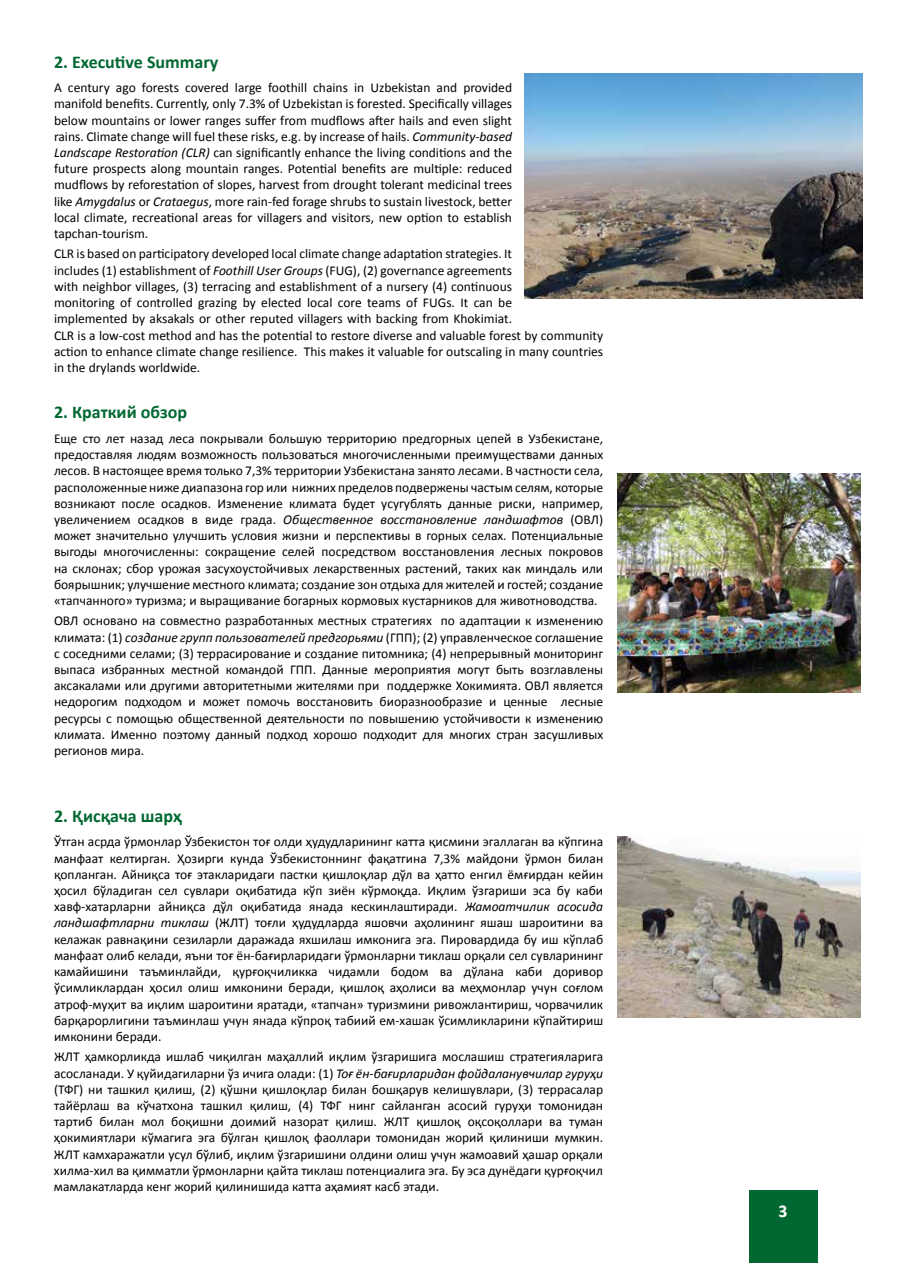
<style>
.page{position:relative;width:915px;height:1263px;background:#fff}
.page>*{position:absolute;margin:0;border:0;box-sizing:border-box;transform-origin:0 0}
.t1{font:700 18px "Calibri";color:#006830}
.t2{font:700 18px "Calibri";color:#fff}
.t3{font:13.5px/16.2px "Calibri";color:#000;text-align:justify}
.s1{font-style:italic}
</style>
<div class="page">
<div style="left:748px;top:1191px;width:68px;height:72px;background:#006830"></div>
<img style="left:617px;top:474px;width:243px;height:218px">
<img style="left:617px;top:837px;width:243px;height:180px">
<img style="left:524px;top:74px;width:338px;height:224px">
<h1 class="t1" style="left:54px;top:50px;width:166px">2. Executive Summary</h1>
<p class="t3" style="left:54px;top:80px;width:459px">A century ago forests covered large foothill chains in Uzbekistan and provided manifold benefits. Currently, only 7.3% of Uzbekistan is forested. Specifically villages below mountains or lower ranges suffer from mudflows after hails and even slight rains. Climate change will fuel these risks, e.g. by increase of hails. <span class="s1">Community-based Landscape Restoration (CLR)</span> can significantly enhance the living conditions and the future prospects along mountain ranges. Potential benefits are multiple: reduced mudflows by reforestation of slopes, harvest from drought tolerant medicinal trees like <span class="s1">Amygdalus</span> or <span class="s1">Crataegus</span>, more rain-fed forage shrubs to sustain livestock, better local climate, recreational areas for villagers and visitors, new option to establish tapchan-tourism.</p>
<p class="t3" style="left:54px;top:246px;width:550px;text-align:left">CLR is based on participatory developed local climate change adaptation strategies. It<br>includes (1) establishment of <span class="s1">Foothill User Groups</span> (FUG), (2) governance agreements<br>with neighbor villages, (3) terracing and establishment of a nursery (4) continuous<br>monitoring of controlled grazing by elected local core teams of FUGs. It can be<br>implemented by aksakals or other reputed villagers with backing from Khokimiat.<br>CLR is a low-cost method and has the potential to restore diverse and valuable forest by community action to enhance climate change resilience. This makes it valuable for outscaling in many countries in the drylands worldwide.</p>
<h1 class="t1" style="left:54px;top:401px;width:134px">2. Краткий обзор</h1>
<p class="t3" style="left:54px;top:430px;width:550px">Еще сто лет назад леса покрывали большую территорию предгорных цепей в Узбекистане, предоставляя людям возможность пользоваться многочисленными преимуществами данных лесов. В настоящее время только 7,3% территории Узбекистана занято лесами. В частности села, расположенные ниже диапазона гор или нижних пределов подверженычастым селям, которые возникают после осадков. Изменение климата будет усугублять данные риски, например, увеличением осадков в виде града. <span class="s1">Общественное восстановление ландшафтов</span> (ОВЛ) может значительно улучшить условия жизни и перспективы в горных селах. Потенциальные выгоды многочисленны: сокращение селей посредством восстановления лесных покровов на склонах; сбор урожая засухоустойчивых лекарственных растений, таких как миндаль или боярышник; улучшение местного климата; создание зон отдыха для жителей и гостей; создание «тапчанного» туризма; и выращивание богарных кормовых кустарников для животноводства.</p>
<p class="t3" style="left:54px;top:613px;width:550px">ОВЛ основано на совместно разработанных местных стратегиях по адаптации к изменению климата: (1) <span class="s1">создание групп пользователей предгорьями</span> (ГПП); (2) управленческое соглашение с соседними селами; (3) террасирование и создание питомника; (4) непрерывный мониторинг выпаса избранных местной командой ГПП. Данные мероприятия могут быть возглавлены аксакалами или другими авторитетными жителями при поддержке Хокимията. ОВЛ является недорогим подходом и может помочь восстановить биоразнообразие и ценные лесные ресурсы с помощью общественной деятельности по повышению устойчивости к изменению климата. Именно поэтому данный подход хорошо подходит для многих стран засушливых регионов мира.</p>
<h1 class="t1" style="left:54px;top:804px;width:129px">2. Қисқача шарҳ</h1>
<p class="t3" style="left:54px;top:834px;width:550px">Ўтган асрда ўрмонлар Ўзбекистон тоғ олди ҳудудларининг катта қисмини эгаллаган ва кўпгина манфаат келтирган. Ҳозирги кунда Ўзбекистоннинг фақатгина 7,3% майдони ўрмон билан қопланган. Айниқса тоғ этакларидаги пастки қишлоқлар дўл ва ҳатто енгил ёмғирдан кейин ҳосил бўладиган сел сувлари оқибатида кўп зиён кўрмоқда. Иқлим ўзгариши эса бу каби хавф-хатарларни айниқса дўл оқибатида янада кескинлаштиради. <span class="s1">Жамоатчилик асосида ландшафтларни тиклаш</span> (ЖЛТ) тоғли ҳудудларда яшовчи аҳолининг яшаш шароитини ва келажак равнақини сезиларли даражада яхшилаш имконига эга. Пировардида бу иш кўплаб манфаат олиб келади, яъни тоғ ён-бағирларидаги ўрмонларни тиклаш орқали сел сувларининг камайишини таъминлайди, қурғоқчиликка чидамли бодом ва дўлана каби доривор ўсимликлардан ҳосил олиш имконини беради, қишлоқ аҳолиси ва меҳмонлар учун соғлом атроф-муҳит ва иқлим шароитини яратади, «тапчан» туризмини ривожлантириш, чорвачилик барқарорлигини таъминлаш учун янада кўпроқ табиий ем-хашак ўсимликларини кўпайтириш имконини беради.</p>
<p class="t3" style="left:54px;top:1049px;width:550px">ЖЛТ ҳамкорликда ишлаб чиқилган маҳаллий иқлим ўзгаришига мослашиш стратегияларига асосланади. У қуйидагиларни ўз ичига олади: (1) <span class="s1">Тоғ ён-бағирларидан фойдаланувчилар гуруҳи </span>(ТФГ) ни ташкил қилиш, (2) қўшни қишлоқлар билан бошқарув келишувлари, (3) террасалар тайёрлаш ва кўчатхона ташкил қилиш, (4) ТФГ нинг сайланган асосий гуруҳи томонидан тартиб билан мол боқишни доимий назорат қилиш. ЖЛТ қишлоқ оқсоқоллари ва туман ҳокимиятлари кўмагига эга бўлган қишлоқ фаоллари томонидан жорий қилиниши мумкин.<br>ЖЛТ камхаражатли усул бўлиб, иқлим ўзгаришини олдини олиш учун жамоавий ҳашар орқали хилма-хил ва қимматли ўрмонларни қайта тиклаш потенциалига эга. Бу эса дунёдаги қурғоқчил мамлакатларда кенг жорий қилинишида катта аҳамият касб этади.</p>
<h1 class="t2" style="left:778px;top:1199px;width:11px">3</h1>
</div>
